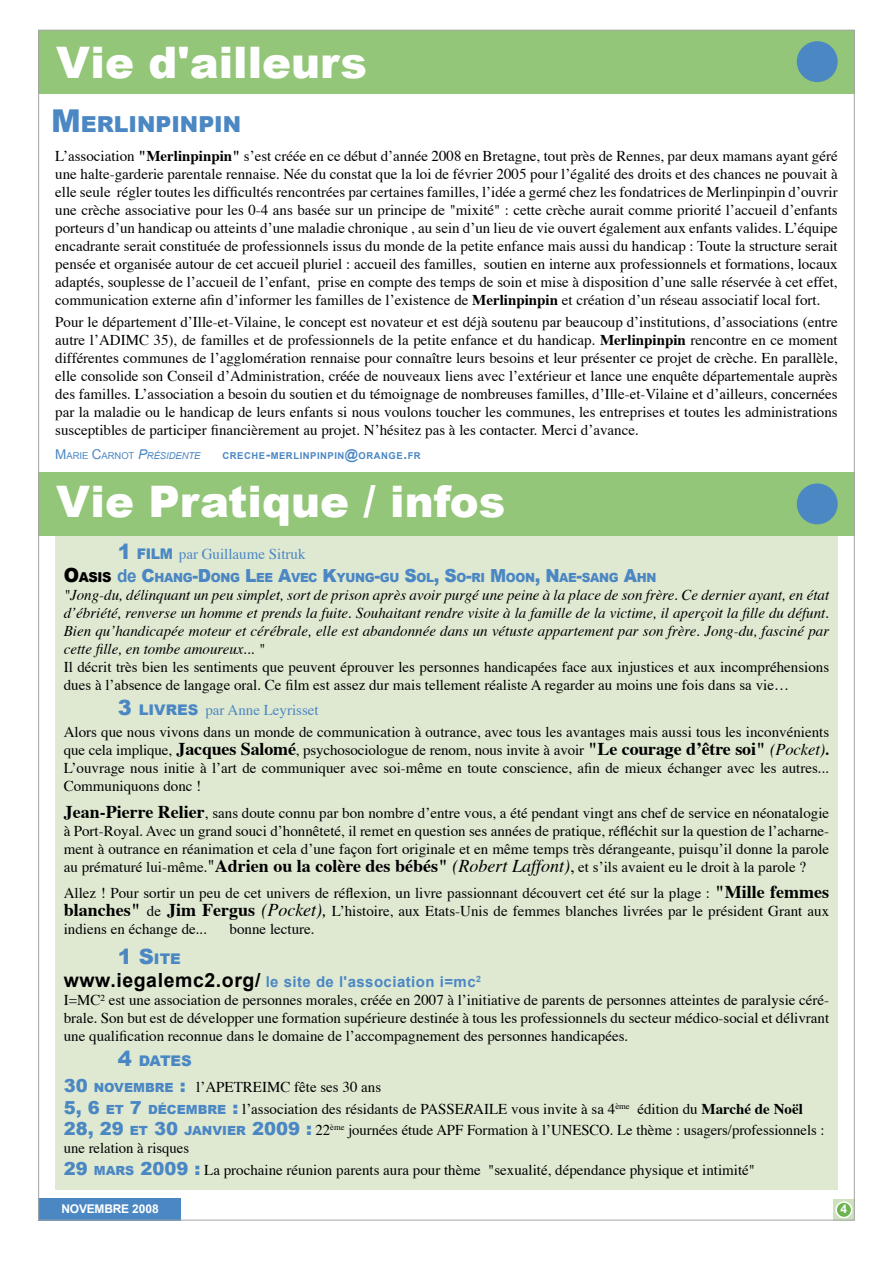
<style>
.page{position:relative;width:893px;height:1263px;background:#fff}
.page>*{position:absolute;margin:0;border:0;box-sizing:border-box;transform-origin:0 0}
.t1{font:900 43.5px "Arial";color:#fff}
.t2{font:900 22.05px "Arial";color:#4b87c3}
.t3{font:15px/18px "Times";color:#000;text-align:justify}
.t4{font:italic 15px/18px "Times";color:#000;text-align:justify}
.t5{font:700 15px "Arial";letter-spacing:.03em;color:#4b87c3}
.t6{font:15px "Times";color:#4b87c3}
.t7{font:900 14.7px "Arial";color:#4b87c3}
.t8{font:900 12.6px "Arial";letter-spacing:-.03em;color:#4b87c3;scale:.95 1}
.t9{font:700 12px "Arial";letter-spacing:-.02em;color:#fff}
.t10{font:700 9.45px "Arial";letter-spacing:.055em;color:#4b87c3}
.t11{font:9.45px "Arial";letter-spacing:-.005em;color:#4b87c3}
.s1{font-size:31.5px}
.s2{font-weight:700}
.s3{font-size:13.5px}
.s4{font-style:italic;font-size:13.5px}
.s5{font-style:italic}
.s6{font-family:"Arial";font-weight:900;font-size:21px}
.s7{font-family:"Arial";font-weight:900;font-size:14.7px}
.s8{font-size:19.5px;color:#000}
.s9{font-size:13.65px;color:#000}
.s10{font-weight:700;font-size:18px}
.s11{font-size:18px}
.s12{font-family:"Arial";font-weight:900;font-size:21px;color:#4b87c3}
.s13{font-family:"Arial";font-weight:900;font-size:14.7px;color:#4b87c3}
.s14{color:#4b87c3}
.s15{font-style:italic;font-size:16.5px}
.s16{font-style:italic;font-size:18px}
.s17{font-size:21px}
.s18{font-family:"Arial";font-weight:900;font-size:18px;color:#4b87c3}
.s19{font-family:"Arial";font-weight:900;font-size:12.6px;color:#4b87c3}
</style>
<div class="page">
<svg style="left:833px;top:1199px;width:20px;height:19px"></svg>
<div style="left:836px;top:1202px;width:16px;height:15px;background:#6eb351;border-radius:50%"></div>
<div style="left:835px;top:1201px;width:17px;height:17px;border:2px solid #fff;border-radius:50%"></div>
<div style="left:38px;top:1198px;width:143px;height:22px;background:#4b87c3"></div>
<div style="left:38px;top:30px;width:817px;height:64px;background:#93c678"></div>
<div style="left:797px;top:41px;width:41px;height:41px;background:#4b87c3;border-radius:50%"></div>
<div style="left:38px;top:472px;width:817px;height:64px;background:#93c678"></div>
<div style="left:797px;top:483px;width:41px;height:41px;background:#4b87c3;border-radius:50%"></div>
<div style="left:55px;top:536px;width:783px;height:653px;background:#dfe9d2"></div>
<h1 class="t1" style="left:56px;top:30px;width:313px">Vie d'ailleurs</h1>
<h2 class="t2" style="left:51px;top:107px;width:192px"><span class="s1">M</span>ERLINPINPIN</h2>
<p class="t3" style="left:55px;top:148px;width:784px">L’association <span class="s2">"Merlinpinpin"</span> s’est créée en ce début d’année 2008 en Bretagne, tout près de Rennes, par deux mamans ayant géré une halte-garderie parentale rennaise. Née du constat que la loi de février 2005 pour l’égalité des droits et des chances ne pouvait à elle seule régler toutes les difficultés rencontrées par certaines familles, l’idée a germé chez les fondatrices de Merlinpinpin d’ouvrir une crèche associative pour les 0-4 ans basée sur un principe de "mixité" : cette crèche aurait comme priorité l’accueil d’enfants porteurs d’un handicap ou atteints d’une maladie chronique , au sein d’un lieu de vie ouvert également aux enfants valides. L’équipe encadrante serait constituée de professionnels issus du monde de la petite enfance mais aussi du handicap : Toute la structure serait pensée et organisée autour de cet accueil pluriel : accueil des familles, soutien en interne aux professionnels et formations, locaux adaptés, souplesse de l’accueil de l’enfant, prise en compte des temps de soin et mise à disposition d’une salle réservée à cet effet, communication externe afin d’informer les familles de l’existence de <span class="s2">Merlinpinpin</span> et création d’un réseau associatif local fort.</p>
<p class="t3" style="left:55px;top:314px;width:784px">Pour le département d’Ille-et-Vilaine, le concept est novateur et est déjà soutenu par beaucoup d’institutions, d’associations (entre autre l’ADIMC 35), de familles et de professionnels de la petite enfance et du handicap. <span class="s2">Merlinpinpin</span> rencontre en ce moment différentes communes de l’agglomération rennaise pour connaître leurs besoins et leur présenter ce projet de crèche. En parallèle, elle consolide son Conseil d’Administration, créée de nouveaux liens avec l’extérieur et lance une enquête départementale auprès des familles. L’association a besoin du soutien et du témoignage de nombreuses familles, d’Ille-et-Vilaine et d’ailleurs, concernées par la maladie ou le handicap de leurs enfants si nous voulons toucher les communes, les entreprises et toutes les administrations susceptibles de participer financièrement au projet. N’hésitez pas à les contacter. Merci d’avance.</p>
<p class="t11" style="left:55px;top:451px;width:147px"><span class="s3">M</span>ARIE <span class="s3">C</span>ARNOT <span class="s4">P</span><span class="s5">RÉSIDENTE</span></p>
<p class="t10" style="left:223px;top:451px;width:200px">CRECHE<span class="s3">-</span>MERLINPINPIN<span class="s3">@</span>ORANGE<span class="s3">.</span>FR</p>
<h1 class="t1" style="left:56px;top:469px;width:451px">Vie Pratique / infos</h1>
<p class="t6" style="left:118px;top:548px;width:189px"><span class="s6">1</span> <span class="s7">FILM</span> par Guillaume Sitruk</p>
<p class="t8" style="left:64px;top:568px;width:625px"><span class="s8">O</span><span class="s9">ASIS</span> <span class="s10">de</span> <span class="s11">C</span>HANG<span class="s11">-D</span>ONG <span class="s11">L</span>EE <span class="s11">A</span>VEC <span class="s11">K</span>YUNG<span class="s11">-</span>GU <span class="s11">S</span>OL<span class="s11">, S</span>O<span class="s11">-</span>RI <span class="s11">M</span>OON<span class="s11">, N</span>AE<span class="s11">-</span>SANG <span class="s11">A</span>HN</p>
<p class="t4" style="left:64px;top:587px;width:767px">"Jong-du, délinquant un peu simplet, sort de prison après avoir purgé une peine à la place de son frère. Ce dernier ayant, en état d’ébriété, renverse un homme et prends la fuite. Souhaitant rendre visite à la famille de la victime, il aperçoit la fille du défunt.<br>Bien qu’handicapée moteur et cérébrale, elle est abandonnée dans un vétuste appartement par son frère. Jong-du, fasciné par cette fille, en tombe amoureux... "</p>
<p class="t3" style="left:64px;top:659px;width:767px">Il décrit très bien les sentiments que peuvent éprouver les personnes handicapées face aux injustices et aux incompréhensions dues à l’absence de langage oral. Ce film est assez dur mais tellement réaliste A regarder au moins une fois dans sa vie…</p>
<p class="t3" style="left:64px;top:700px;width:767px;line-height:22.2px;text-indent:54px"><span class="s12">3</span> <span class="s13">LIVRES</span> <span class="s14">par Anne Leyrisset<br></span>Alors que nous vivons dans un monde de communication à outrance, avec tous les avantages mais aussi tous les inconvénients</p>
<p class="t3" style="left:64px;top:742px;width:767px">que cela implique, <span class="s10">Jacques Salomé</span>, psychosociologue de renom, nous invite à avoir <span class="s10">"Le courage d’être soi"</span> <span class="s15">(Pocket)</span><span class="s2">.<br></span>L’ouvrage nous initie à l’art de communiquer avec soi-même en toute conscience, afin de mieux échanger avec les autres...<br>Communiquons donc !</p>
<p class="t3" style="left:64px;top:805px;width:767px"><span class="s10">Jean-Pierre Relier</span>, sans doute connu par bon nombre d’entre vous, a été pendant vingt ans chef de service en néonatalogie à Port-Royal. Avec un grand souci d’honnêteté, il remet en question ses années de pratique, réfléchit sur la question de l’acharne&shy;ment à outrance en réanimation et cela d’une façon fort originale et en même temps très dérangeante, puisqu’il donne la parole au prématuré lui-même.<span class="s11">"</span><span class="s10">Adrien ou la colère des bébés"</span> <span class="s16">(Robert Laffont)</span><span class="s11">,</span> et s’ils avaient eu le droit à la parole ?</p>
<p class="t3" style="left:64px;top:885px;width:767px">Allez ! Pour sortir un peu de cet univers de réflexion, un livre passionnant découvert cet été sur la plage : <span class="s10">"Mille femmes blanches"</span> de <span class="s10">Jim Fergus</span> <span class="s16">(Pocket),</span> L’histoire, aux Etats-Unis de femmes blanches livrées par le président Grant aux indiens en échange de...</p>
<p class="t3" style="left:230px;top:921px;width:86px">bonne lecture.</p>
<p class="t7" style="left:118px;top:948px;width:65px"><span class="s17">1 S</span>ITE</p>
<p class="t5" style="left:64px;top:974px;width:419px"><span class="s8">www.iegalemc2.org/</span> le site de l'association i=mc<sup>2</sup></p>
<p class="t3" style="left:64px;top:992px;width:767px">I=MC² est une association de personnes morales, créée en 2007 à l’initiative de parents de personnes atteintes de paralysie céré&shy;brale. Son but est de développer une formation supérieure destinée à tous les professionnels du secteur médico-social et délivrant une qualification reconnue dans le domaine de l’accompagnement des personnes handicapées.</p>
<p class="t7" style="left:118px;top:1050px;width:76px"><span class="s17">4</span> DATES</p>
<p class="t3" style="left:64px;top:1077px;width:762px;line-height:21.6px;text-align:left"><span class="s18">30</span> <span class="s19">NOVEMBRE</span> <span class="s18">:</span> l’APETREIMC fête ses 30 ans<br><span class="s18">5, 6</span> <span class="s19">ET</span> <span class="s18">7</span> <span class="s19">DÉCEMBRE</span> <span class="s18">:</span> l’association des résidants de PASSE<span class="s5">R</span>AILE vous invite à sa 4<sup>ème</sup> édition du <span class="s2">Marché de Noël<br></span><span class="s18">28, 29</span> <span class="s19">ET</span> <span class="s18">30</span> <span class="s19">JANVIER</span> <span class="s18">2009 :</span> 22<sup>ème</sup> journées étude APF Formation à l’UNESCO. Le thème : usagers/professionnels :</p>
<p class="t3" style="left:64px;top:1138px;width:693px;line-height:21.6px">une relation à risques<br><span class="s18">29</span> <span class="s19">MARS</span> <span class="s18">2009 :</span> La prochaine réunion parents aura pour thème "sexualité, dépendance physique et intimité"</p>
<p class="t9" style="left:62px;top:1202px;width:99px">NOVEMBRE 2008</p>
<p class="t9" style="left:841px;top:1202px;width:8px">4</p>
</div>
